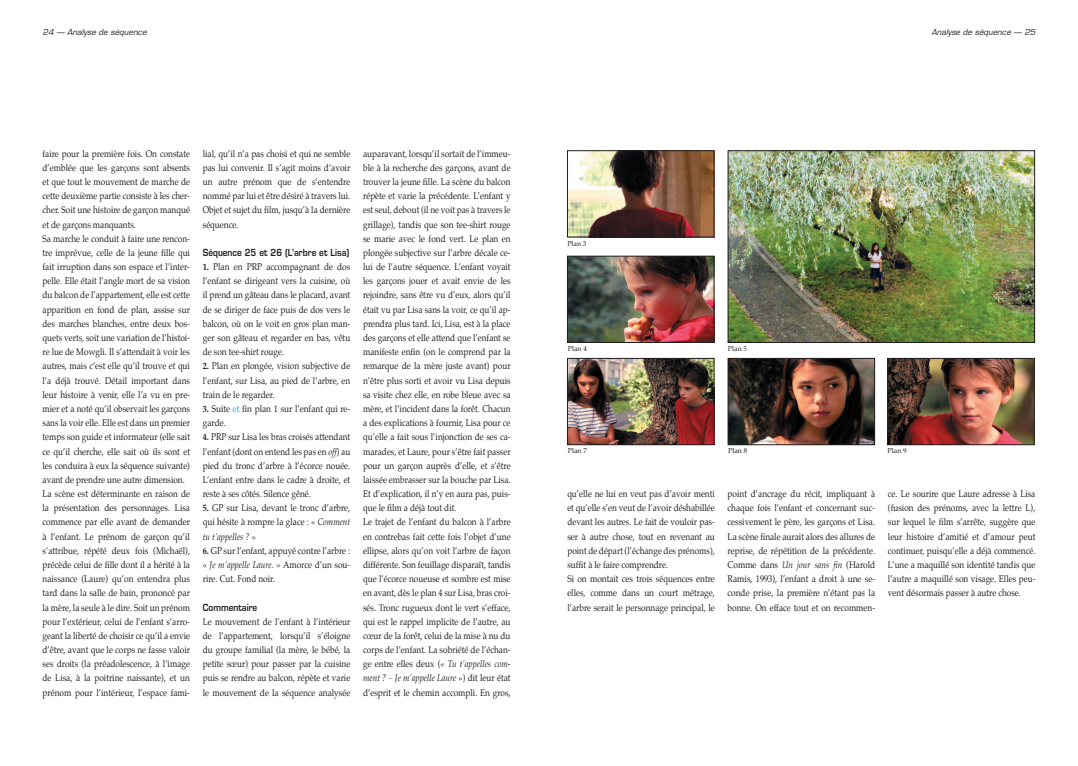
<style>
.page{position:relative;width:1078px;height:766px;background:#fff}
.page>*{position:absolute;margin:0;border:0;box-sizing:border-box;transform-origin:0 0}
.t1{font:9.5px/14.2px "Palatino";color:#231f20;text-align:justify;scale:.87 1}
.t2{font:600 9.5px "Eurostile";color:#231f20;scale:.87 1}
.t3{font:italic 8px "Eurostile";color:#231f20}
.t4{font:7px "Palatino";color:#231f20}
.s1{font-weight:700}
.s2{color:#00aeef}
.s3{font-style:italic}
</style>
<div class="page">
<img style="left:569px;top:152px;width:143px;height:83px">
<div style="left:567px;top:150px;width:147px;height:87px;border:1px solid #221e20"></div>
<img style="left:889px;top:360px;width:143px;height:82px">
<div style="left:887px;top:358px;width:147px;height:86px;border:1px solid #221e20"></div>
<img style="left:569px;top:258px;width:143px;height:82px">
<div style="left:567px;top:256px;width:147px;height:86px;border:1px solid #221e20"></div>
<img style="left:569px;top:360px;width:143px;height:82px">
<div style="left:567px;top:358px;width:147px;height:86px;border:1px solid #221e20"></div>
<img style="left:729px;top:152px;width:303px;height:188px">
<div style="left:727px;top:150px;width:307px;height:192px;border:1px solid #221e20"></div>
<img style="left:729px;top:360px;width:143px;height:82px">
<div style="left:727px;top:358px;width:147px;height:86px;border:1px solid #221e20"></div>
<p class="t3" style="left:43px;top:27px;width:105px">24 — Analyse de séquence</p>
<p class="t3" style="left:931px;top:27px;width:105px">Analyse de séquence — 25</p>
<p class="t1" style="left:43px;top:146px;width:171px;text-align:left">faire pour la première fois. On constate d’emblée que les garçons sont absents et que tout le mouvement de marche de cette deuxième partie consiste à les cher&shy;cher. Soit une histoire de garçon manqué et de garçons manquants.<br>Sa marche le conduit à faire une rencon&shy;tre imprévue, celle de la jeune fille qui fait irruption dans son espace et l’inter&shy;pelle. Elle était l’angle mort de sa vision du balcon de l’appartement, elle est cette apparition en fond de plan, assise sur des marches blanches, entre deux bos&shy;quets verts, soit une variation de l’histoi&shy;re lue de Mowgli. Il s’attendait à voir les autres, mais c’est elle qu’il trouve et qui l’a déjà trouvé. Détail important dans leur histoire à venir, elle l’a vu en pre&shy;mier et a noté qu’il observait les garçons sans la voir elle. Elle est dans un premier temps son guide et informateur (elle sait ce qu’il cherche, elle sait où ils sont et les conduira à eux la séquence suivante) avant de prendre une autre dimension.<br>La scène est déterminante en raison de la présentation des personnages. Lisa commence par elle avant de demander à l’enfant. Le prénom de garçon qu’il s’attribue, répété deux fois (Michaël), précède celui de fille dont il a hérité à la naissance (Laure) qu’on entendra plus tard dans la salle de bain, prononcé par la mère, la seule à le dire. Soit un prénom pour l’extérieur, celui de l’enfant s’arro&shy;geant la liberté de choisir ce qu’il a envie d’être, avant que le corps ne fasse valoir ses droits (la préadolescence, à l’image de Lisa, à la poitrine naissante), et un prénom pour l’intérieur, l’espace fami-</p>
<p class="t1" style="left:203px;top:146px;width:171px">lial, qu’il n’a pas choisi et qui ne semble pas lui convenir. Il s’agit moins d’avoir un autre prénom que de s’entendre nommé par lui et être désiré à travers lui.<br>Objet et sujet du film, jusqu’à la dernière séquence.</p>
<p class="t2" style="left:203px;top:246px;width:170px">Séquence 25 et 26 (L’arbre et Lisa)</p>
<p class="t1" style="left:203px;top:260px;width:171px"><span class="s1">1.</span> Plan en PRP accompagnant de dos l’enfant se dirigeant vers la cuisine, où il prend un gâteau dans le placard, avant de se diriger de face puis de dos vers le balcon, où on le voit en gros plan man&shy;ger son gâteau et regarder en bas, vêtu de son tee-shirt rouge.</p>
<p class="t1" style="left:203px;top:359px;width:171px"><span class="s1">2.</span> Plan en plongée, vision subjective de l’enfant, sur Lisa, au pied de l’arbre, en train de le regarder.</p>
<p class="t1" style="left:203px;top:401px;width:171px"><span class="s1">3.</span> Suite <span class="s2">et</span> fin plan 1 sur l’enfant qui re&shy;garde.</p>
<p class="t1" style="left:203px;top:430px;width:171px"><span class="s1">4.</span> PRP sur Lisa les bras croisés attendant l’enfant (dont on entend les pas en <span class="s3">off</span>) au pied du tronc d’arbre à l’écorce nouée.<br>L’enfant entre dans le cadre à droite, et reste à ses côtés. Silence gêné.</p>
<p class="t1" style="left:203px;top:501px;width:171px"><span class="s1">5.</span> GP sur Lisa, devant le tronc d’arbre, qui hésite à rompre la glace : « <span class="s3">Comment tu t’appelles ?</span> »</p>
<p class="t1" style="left:203px;top:543px;width:171px"><span class="s1">6.</span> GP sur l’enfant, appuyé contre l’arbre : « <span class="s3">Je m’appelle Laure.</span> » Amorce d’un sou&shy;rire. Cut. Fond noir.</p>
<p class="t2" style="left:203px;top:601px;width:64px">Commentaire</p>
<p class="t1" style="left:203px;top:614px;width:171px">Le mouvement de l’enfant à l’intérieur de l’appartement, lorsqu’il s’éloigne du groupe familial (la mère, le bébé, la petite sœur) pour passer par la cuisine puis se rendre au balcon, répète et varie le mouvement de la séquence analysée</p>
<p class="t1" style="left:363px;top:146px;width:171px;text-align:left">auparavant, lorsqu’il sortait de l’immeu&shy;ble à la recherche des garçons, avant de trouver la jeune fille. La scène du balcon répète et varie la précédente. L’enfant y est seul, debout (il ne voit pas à travers le grillage), tandis que son tee-shirt rouge se marie avec le fond vert. Le plan en plongée subjective sur l’arbre décale ce&shy;lui de l’autre séquence. L’enfant voyait les garçons jouer et avait envie de les rejoindre, sans être vu d’eux, alors qu’il était vu par Lisa sans la voir, ce qu’il ap&shy;prendra plus tard. Ici, Lisa, est à la place des garçons et elle attend que l’enfant se manifeste enfin (on le comprend par la remarque de la mère juste avant) pour n’être plus sorti et avoir vu Lisa depuis sa visite chez elle, en robe bleue avec sa mère, et l’incident dans la forêt. Chacun a des explications à fournir, Lisa pour ce qu’elle a fait sous l’injonction de ses ca&shy;marades, et Laure, pour s’être fait passer pour un garçon auprès d’elle, et s’être laissée embrasser sur la bouche par Lisa.<br>Et d’explication, il n’y en aura pas, puis&shy;que le film a déjà tout dit.<br>Le trajet de l’enfant du balcon à l’arbre en contrebas fait cette fois l’objet d’une ellipse, alors qu’on voit l’arbre de façon différente. Son feuillage disparaît, tandis que l’écorce noueuse et sombre est mise en avant, dès le plan 4 sur Lisa, bras croi&shy;sés. Tronc rugueux dont le vert s’efface, qui est le rappel implicite de l’autre, au cœur de la forêt, celui de la mise à nu du corps de l’enfant. La sobriété de l’échan&shy;ge entre elles deux (« <span class="s3">Tu t’appelles com&shy;ment ? – Je m’appelle Laure</span> ») dit leur état d’esprit et le chemin accompli. En gros,</p>
<p class="t4" style="left:567px;top:237px;width:21px">Plan 3</p>
<p class="t4" style="left:567px;top:343px;width:21px">Plan 4</p>
<p class="t4" style="left:567px;top:445px;width:21px">Plan 7</p>
<p class="t4" style="left:727px;top:343px;width:21px">Plan 5</p>
<p class="t4" style="left:728px;top:445px;width:21px">Plan 8</p>
<p class="t4" style="left:887px;top:445px;width:21px">Plan 9</p>
<p class="t1" style="left:567px;top:486px;width:171px;text-align:left">qu’elle ne lui en veut pas d’avoir menti et qu’elle s’en veut de l’avoir déshabillée devant les autres. Le fait de vouloir pas&shy;ser à autre chose, tout en revenant au point de départ (l’échange des prénoms), suffit à le faire comprendre.<br>Si on montait ces trois séquences entre elles, comme dans un court métrage, l’arbre serait le personnage principal, le</p>
<p class="t1" style="left:727px;top:486px;width:171px">point d’ancrage du récit, impliquant à chaque fois l’enfant et concernant suc&shy;cessivement le père, les garçons et Lisa.<br>La scène finale aurait alors des allures de reprise, de répétition de la précédente.<br>Comme dans <span class="s3">Un jour sans fin</span> (Harold Ramis, 1993), l’enfant a droit à une se&shy;conde prise, la première n’étant pas la bonne. On efface tout et on recommen-</p>
<p class="t1" style="left:887px;top:486px;width:171px">ce. Le sourire que Laure adresse à Lisa (fusion des prénoms, avec la lettre L), sur lequel le film s’arrête, suggère que leur histoire d’amitié et d’amour peut continuer, puisqu’elle a déjà commencé.<br>L’une a maquillé son identité tandis que l’autre a maquillé son visage. Elles peu&shy;vent désormais passer à autre chose.</p>
</div>
